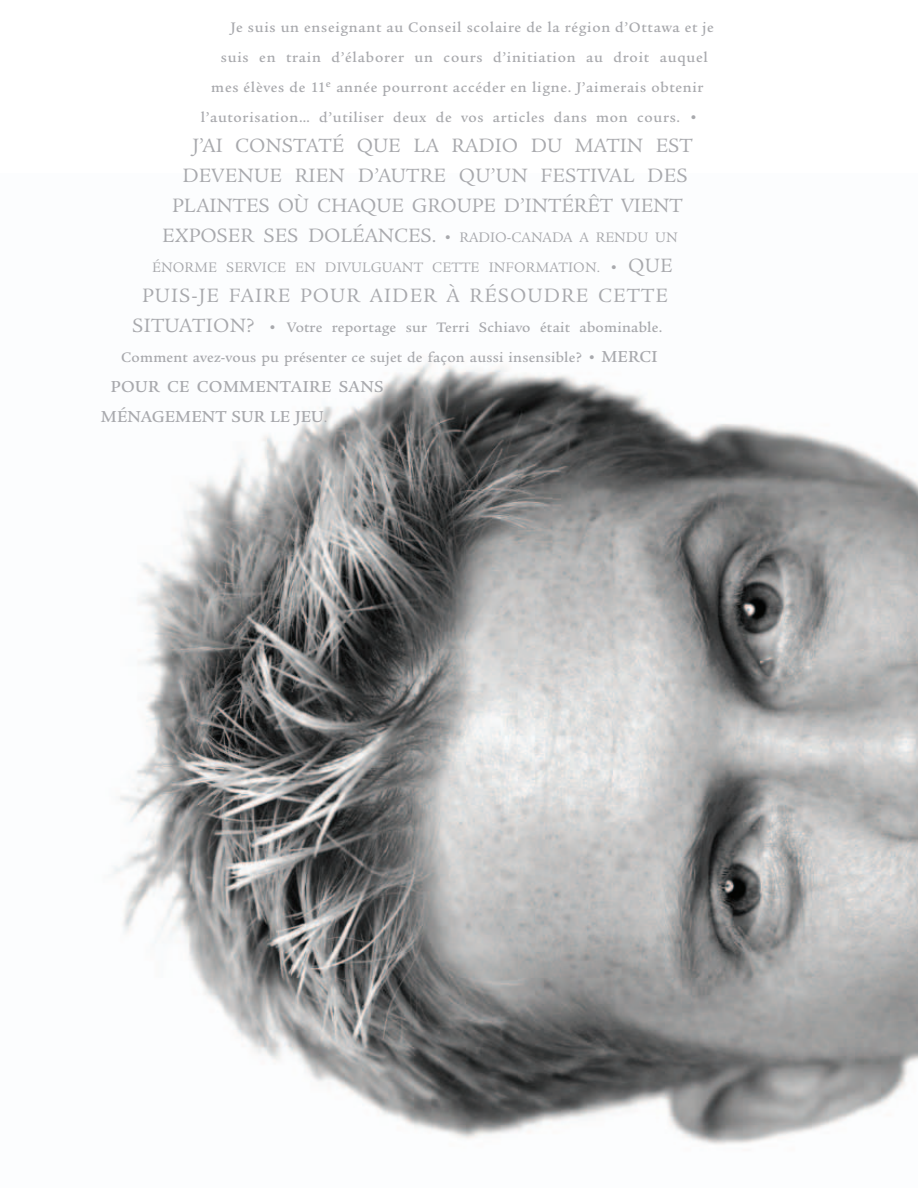
<style>
.page{position:relative;width:918px;height:1188px;background:#fff}
.page>*{position:absolute;margin:0;border:0;box-sizing:border-box;transform-origin:0 0}
.t1{font:21px "Legacy Serif ITCTT";letter-spacing:.01em;color:#a8a9ad}
.t2{font:21px "Legacy Serif ITCTT";letter-spacing:.05em;color:#a8a9ad}
.t3{font:500 17.25px/30px "Legacy Serif Md ITCTT";letter-spacing:.01em;color:#a8a9ad}
.t4{font:500 15px "Legacy Serif Md ITCTT";letter-spacing:.045em;color:#a8a9ad}
.t5{font:500 15px/30px "Legacy Serif Md ITCTT";letter-spacing:.015em;color:#a8a9ad}
.t6{font:15px/30px "Legacy Serif ITCTT";letter-spacing:.01em;color:#a8a9ad}
.s1{font-family:"Legacy Serif ITCTT";font-weight:400}
.s2{font-size:21px}
.s3{font-family:"Legacy Serif ITCTT";font-weight:400;font-size:21px}
.s4{font-size:17.25px}
.s5{font-family:"Legacy Serif ITCTT";font-weight:400;font-size:16.5px}
</style>
<div class="page">
<img style="left:113px;top:360px;width:805px;height:785px">
<p class="t4" style="left:231px;top:19px;width:484px">Je suis un enseignant au Conseil scolaire de la région d’Ottawa et je</p>
<p class="t4" style="left:221px;top:49px;width:489px">suis en train d’élaborer un cours d’initiation au droit auquel</p>
<p class="t4" style="left:211px;top:79px;width:494px">mes élèves de 11<sup>e</sup> année pourront accéder en ligne. J’aimerais obtenir</p>
<p class="t4" style="left:201px;top:109px;width:499px">l’autorisation… d’utiliser deux de vos articles dans mon cours. <span class="s1">•</span></p>
<h1 class="t1" style="left:192px;top:134px;width:502px">J’AI CONSTATÉ QUE LA RADIO DU MATIN EST</h1>
<h1 class="t1" style="left:182px;top:164px;width:507px">DEVENUE RIEN D’AUTRE QU’UN FESTIVAL DES</h1>
<h1 class="t1" style="left:172px;top:194px;width:512px">PLAINTES OÙ CHAQUE GROUPE D’INTÉRÊT VIENT</h1>
<p class="t6" style="left:152px;top:223px;width:527px;text-indent:10px"><span class="s2">EXPOSER SES DOLÉANCES.</span> • RADIO-CANADA A RENDU UN<br>ÉNORME SERVICE EN DIVULGUANT CETTE INFORMATION. • <span class="s2">QUE</span></p>
<h1 class="t2" style="left:142px;top:284px;width:527px">PUIS-JE FAIRE POUR AIDER À RÉSOUDRE CETTE</h1>
<p class="t5" style="left:121px;top:313px;width:543px;text-indent:11px"><span class="s3">SITUATION?</span> <span class="s1">•</span> Votre reportage sur Terri Schiavo était abominable.<br>Comment avez-vous pu présenter ce sujet de façon aussi insensible? <span class="s1">•</span> <span class="s4">MERCI</span></p>
<p class="t3" style="left:101px;top:372px;width:284px;text-indent:10px">POUR CE COMMENTAIRE SANS<br>MÉNAGEMENT SUR LE JEU<span class="s5">.</span></p>
</div>
